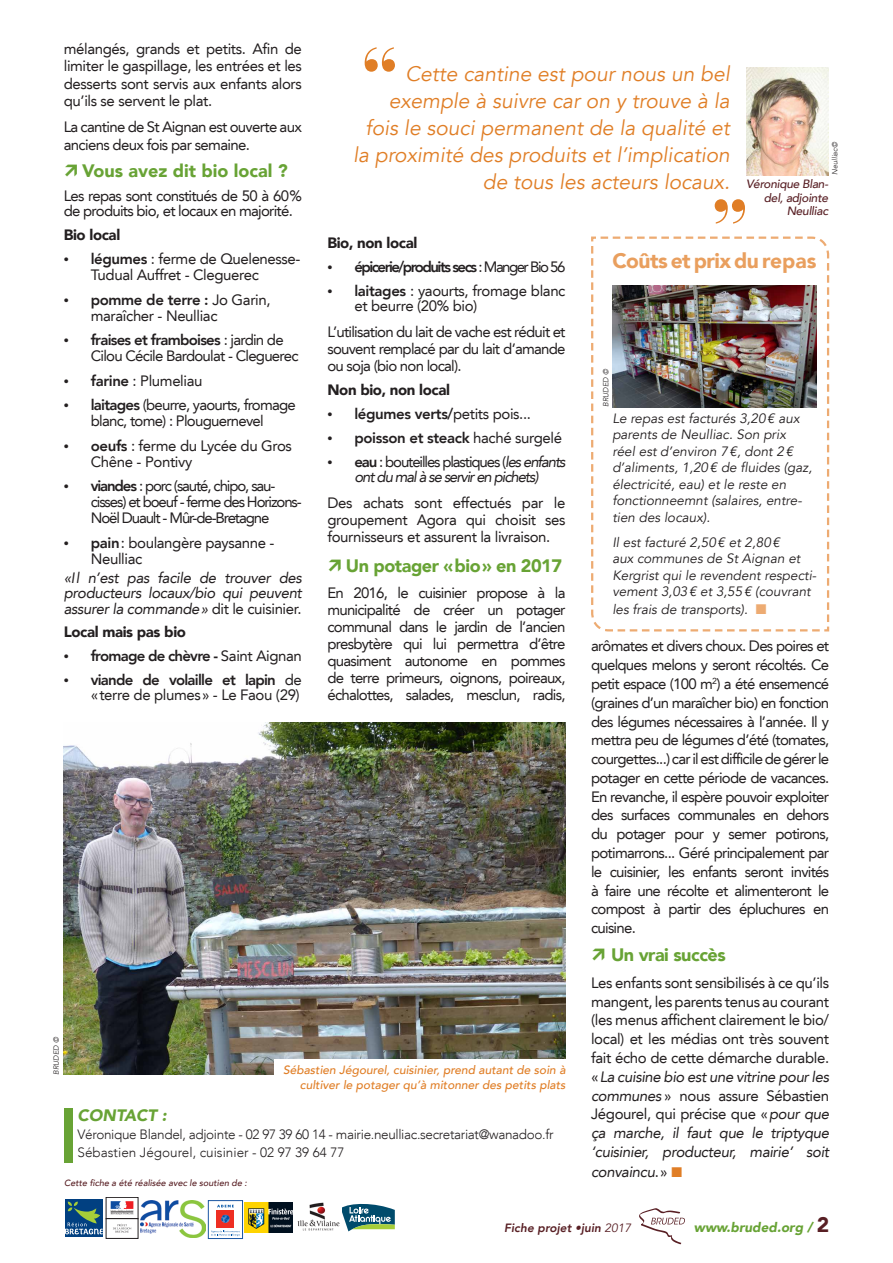
<style>
.page{position:relative;width:893px;height:1263px;background:#fff}
.page>*{position:absolute;margin:0;border:0;box-sizing:border-box;transform-origin:0 0}
.t1{font:italic 21px/27px "Avenir LT";color:#e07e26;text-align:right}
.t2{font:900 21px "Avenir LT";letter-spacing:-.025em;color:#e99f5e}
.t3{font:900 18px "Avenir LT";letter-spacing:-.025em;color:#68a335}
.t4{font:900 18px "Avenir LT";color:#68a335}
.t5{font:italic 900 16.5px "Avenir LT";color:#68a335}
.t6{font:15px/18.8px "Avenir LT";letter-spacing:-.045em;color:#231f20;text-align:justify}
.t7{font:15px/16px "Avenir LT";letter-spacing:-.025em;color:#231f20}
.t8{font:italic 15px/15.3px "Avenir LT";letter-spacing:-.025em;color:#231f20;text-align:justify}
.t9{font:15px/16px "Avenir LT";letter-spacing:-.075em;color:#231f20}
.t10{font:italic 15px/15.5px "Avenir LT";letter-spacing:-.075em;color:#231f20;text-align:center}
.t11{font:800 15px "Avenir LT";letter-spacing:-.025em;color:#231f20}
.t12{font:900 15px "Avenir LT";letter-spacing:-.025em;color:#231f20}
.t13{font:800 15px "Avenir LT";letter-spacing:-.1em;color:#231f20}
.t14{font:800 15px "Avenir LT";letter-spacing:-.05em;color:#231f20}
.t15{font:italic 13.5px/16.5px "Avenir LT";color:#231f20}
.t16{font:300 13.5px "Avenir LT";letter-spacing:-.025em;color:#231f20}
.t17{font:300 13.5px "Avenir LT";color:#231f20}
.t18{font:italic 900 13.5px "Avenir LT";color:#68a335}
.t19{font:italic 500 12px/15px "Avenir LT";color:#e07e26;text-align:right}
.t20{font:italic 500 12px/13.5px "Avenir LT";letter-spacing:-.025em;color:#581f24;text-align:right}
.t21{font:italic 800 12px "Avenir LT";color:#581f24}
.t22{font:italic 500 9px "Avenir LT";color:#581f24}
.t23{font:italic 300 7.5px "Avenir LT";color:#231f20}
.s1{font-family:"Myriad Pro";font-size:18px}
.s2{font-weight:800}
.s3{font-style:normal}
.s4{font-family:"Myriad Pro";font-weight:400;font-size:18px}
.s5{font-weight:400}
.s6{font-family:"Myriad Pro";font-style:normal;font-size:18px}
.s7{font-weight:800;font-style:normal}
.s8{font-style:italic}
.s9{font-style:normal;font-size:21px;color:#581f24}
</style>
<div class="page">
<svg style="left:639px;top:1208px;width:46px;height:36px"></svg>
<div style="left:64px;top:1109px;width:8px;height:54px;background:#68a335"></div>
<svg style="left:365px;top:47px;width:30px;height:25px"></svg>
<svg style="left:715px;top:199px;width:30px;height:25px"></svg>
<img style="left:64px;top:723px;width:502px;height:352px">
<img style="left:746px;top:68px;width:82px;height:107px">
<div style="left:275px;top:1059px;width:302px;height:41px;background:#fff"></div>
<svg style="left:591px;top:236px;width:239px;height:396px"></svg>
<img style="left:612px;top:286px;width:204px;height:121px">
<svg style="left:65px;top:1199px;width:38px;height:37px"></svg>
<svg style="left:65px;top:1201px;width:38px;height:33px"></svg>
<img style="left:245px;top:1202px;width:48px;height:30px">
<div style="left:216px;top:1210px;width:18px;height:18px;background:#ee2e22"></div>
<svg style="left:221px;top:1215px;width:9px;height:8px"></svg>
<svg style="left:217px;top:1205px;width:17px;height:2px"></svg>
<svg style="left:211px;top:1230px;width:29px;height:6px"></svg>
<div style="left:208px;top:1200px;width:35px;height:39px;border:1px solid #1a56a2"></div>
<svg style="left:342px;top:1203px;width:53px;height:28px"></svg>
<img style="left:297px;top:1202px;width:43px;height:29px">
<img style="left:140px;top:1200px;width:65px;height:38px">
<svg style="left:110px;top:1201px;width:24px;height:14px"></svg>
<div style="left:106px;top:1197px;width:32px;height:22px;border:1px solid #231f20"></div>
<div style="left:106px;top:1218px;width:32px;height:20px;border:1px solid #231f20"></div>
<svg style="left:113px;top:1224px;width:18px;height:8px"></svg>
<svg style="left:111px;top:1201px;width:23px;height:13px"></svg>
<svg style="left:756px;top:604px;width:10px;height:10px"></svg>
<p class="t6" style="left:64px;top:40px;width:240px;line-height:17.5px">mélangés, grands et petits. Afin de limiter le gaspillage, les entrées et les desserts sont servis aux enfants alors qu’ils se servent le plat.</p>
<p class="t6" style="left:64px;top:118px;width:240px;line-height:17.5px">La cantine de St Aignan est ouverte aux anciens deux fois par semaine.</p>
<p class="t4" style="left:82px;top:160px;width:207px">Vous avez dit bio local ?</p>
<p class="t6" style="left:64px;top:188px;width:240px;line-height:15.3px">Les repas sont constitués de 50 à 60% de produits bio, et locaux en majorité.</p>
<p class="t12" style="left:64px;top:226px;width:58px">Bio local</p>
<p class="t7" style="left:91px;top:251px;width:211px;text-indent:-27px"><span class="s1">•</span> <span class="s2">légumes</span> : ferme de Quelenesse-<br>Tudual Auffret - Cleguerec</p>
<p class="t7" style="left:91px;top:292px;width:181px;text-indent:-27px"><span class="s1">•</span> <span class="s2">pomme de terre :</span> Jo Garin, maraîcher - Neulliac</p>
<p class="t6" style="left:91px;top:332px;width:209px;line-height:16px;text-indent:-27px"><span class="s1">•</span> <span class="s2">fraises et framboises</span> : jardin de<br>Cilou Cécile Bardoulat - Cleguerec</p>
<p class="t7" style="left:64px;top:373px;width:140px"><span class="s1">•</span> <span class="s2">farine</span> : Plumeliau</p>
<p class="t6" style="left:64px;top:397px;width:234px;line-height:16px;text-align:center"><span class="s1">•</span> <span class="s2">laitages</span> (beurre, yaourts, fromage blanc, tome) : Plouguernevel</p>
<p class="t7" style="left:91px;top:438px;width:203px;text-indent:-27px"><span class="s1">•</span> <span class="s2">oeufs</span> : ferme du Lycée du Gros<br>Chêne - Pontivy</p>
<p class="t9" style="left:91px;top:478px;width:213px;text-indent:-27px"><span class="s1">•</span> <span class="s2">viandes</span> : porc (sauté, chipo, sau&shy;cisses) et boeuf - ferme des Horizons-<br>Noël Duault - Mûr-de-Bretagne</p>
<p class="t7" style="left:91px;top:534px;width:185px;text-indent:-27px"><span class="s1">•</span> <span class="s2">pain</span>: boulangère paysanne -<br>Neulliac</p>
<p class="t8" style="left:64px;top:570px;width:240px">«Il n’est pas facile de trouver des producteurs locaux/bio qui peuvent assurer la commande» <span class="s3">dit le cuisinier.</span></p>
<p class="t12" style="left:64px;top:623px;width:124px">Local mais pas bio</p>
<p class="t14" style="left:64px;top:647px;width:240px"><span class="s4">•</span> fromage de chèvre - <span class="s5">Saint Aignan</span></p>
<p class="t7" style="left:64px;top:672px;width:240px;line-height:15.3px;text-align:right"><span class="s1">•</span> <span class="s2">viande de volaille et lapin</span> de «terre de plumes» - Le Faou (29)</p>
<p class="t1" style="left:353px;top:60px;width:378px">Cette cantine est pour nous un bel exemple à suivre car on y trouve à la fois le souci permanent de la qualité et la proximité des produits et l’implication de tous les acteurs locaux.</p>
<p class="t23" style="left:831px;top:175px;width:35px;rotate:-90deg">Neulliac©</p>
<p class="t20" style="left:746px;top:177px;width:84px">Véronique Blan&shy;del, adjointe<br>Neulliac</p>
<p class="t12" style="left:327px;top:234px;width:91px">Bio, non local</p>
<p class="t13" style="left:327px;top:258px;width:239px"><span class="s4">•</span> épicerie/produits secs <span class="s5">: Manger Bio 56</span></p>
<p class="t7" style="left:354px;top:283px;width:213px;line-height:15.5px;text-indent:-27px"><span class="s1">•</span> <span class="s2">laitages</span> : yaourts, fromage blanc et beurre (20% bio)</p>
<p class="t6" style="left:327px;top:323px;width:240px;line-height:17px">L’utilisation du lait de vache est réduit et souvent remplacé par du lait d’amande ou soja (bio non local).</p>
<p class="t12" style="left:327px;top:381px;width:124px">Non bio, non local</p>
<p class="t11" style="left:327px;top:405px;width:205px"><span class="s4">•</span> légumes verts/<span class="s5">petits pois...</span></p>
<p class="t11" style="left:327px;top:429px;width:236px"><span class="s4">•</span> poisson et steack <span class="s5">haché surgelé</span></p>
<p class="t10" style="left:327px;top:454px;width:240px"><span class="s6">•</span> <span class="s7">eau</span> <span class="s3">: bouteilles plastiques (</span>les enfants ont du mal à se servir en pichets)</p>
<p class="t6" style="left:327px;top:494px;width:240px;line-height:17px">Des achats sont effectués par le groupement Agora qui choisit ses fournisseurs et assurent la livraison.</p>
<p class="t3" style="left:346px;top:555px;width:218px">Un potager «bio» en 2017</p>
<p class="t6" style="left:327px;top:584px;width:240px;line-height:17px">En 2016, le cuisinier propose à la municipalité de créer un potager communal dans le jardin de l’ancien presbytère qui lui permettra d’être quasiment autonome en pommes de terre primeurs, oignons, poireaux, échalottes, salades, mesclun, radis,</p>
<p class="t2" style="left:612px;top:248px;width:206px">Coûts et prix du repas</p>
<p class="t23" style="left:601px;top:407px;width:40px;rotate:-90deg">BRUDED ©</p>
<p class="t15" style="left:612px;top:410px;width:201px">Le repas est facturés 3,20€ aux parents de Neulliac. Son prix<br>réel est d’environ 7€, dont 2€ d’aliments, 1,20€ de fluides (gaz, électricité, eau) et le reste en fonctionneemnt (salaires, entre&shy;tien des locaux).</p>
<p class="t15" style="left:612px;top:534px;width:206px">Il est facturé 2,50€ et 2,80€<br>aux communes de St Aignan et<br>Kergrist qui le revendent respecti&shy;vement 3,03€ et 3,55€ (couvrant</p>
<p class="t15" style="left:612px;top:602px;width:137px">les frais de transports).</p>
<p class="t6" style="left:591px;top:637px;width:240px">arômates et divers choux. Des poires et quelques melons y seront récoltés. Ce petit espace (100 m<sup>2</sup>) a été ensemencé (graines d’un maraîcher bio) en fonction des légumes nécessaires à l’année. Il y mettra peu de légumes d’été (tomates, courgettes...) car il est difficile de gérer le potager en cette période de vacances.<br>En revanche, il espère pouvoir exploiter des surfaces communales en dehors du potager pour y semer potirons, potimarrons... Géré principalement par le cuisinier, les enfants seront invités à faire une récolte et alimenteront le compost à partir des épluchures en cuisine.</p>
<p class="t3" style="left:611px;top:943px;width:116px">Un vrai succès</p>
<p class="t6" style="left:591px;top:973px;width:240px">Les enfants sont sensibilisés à ce qu’ils mangent, les parents tenus au courant (les menus affichent clairement le bio/ local) et les médias ont très souvent fait écho de cette démarche durable. «<span class="s8">La cuisine bio est une vitrine pour les communes</span> » nous assure Sébastien Jégourel, qui précise que «<span class="s8">pour que ça marche, il faut que le triptyque ‘cuisinier, producteur, mairie’ soit</span></p>
<p class="t8" style="left:591px;top:1164px;width:78px">convaincu<span class="s3">.»</span></p>
<p class="t23" style="left:52px;top:1075px;width:40px;rotate:-90deg">BRUDED ©</p>
<p class="t19" style="left:283px;top:1063px;width:284px">Sébastien Jégourel, cuisinier, prend autant de soin à cultiver le potager qu’à mitonner des petits plats</p>
<p class="t5" style="left:78px;top:1105px;width:91px">CONTACT :</p>
<p class="t16" style="left:78px;top:1126px;width:477px">Véronique Blandel, adjointe - 02 97 39 60 14 - mairie.neulliac.secretariat@wanadoo.fr</p>
<p class="t17" style="left:78px;top:1144px;width:268px">Sébastien Jégourel, cuisinier - 02 97 39 64 77</p>
<p class="t22" style="left:64px;top:1178px;width:184px">Cette fiche a été réalisée avec le soutien de :</p>
<p class="t21" style="left:504px;top:1220px;width:128px">Fiche projet •juin <span class="s5">2017</span></p>
<p class="t18" style="left:694px;top:1219px;width:137px">www.bruded.org / <span class="s9">2</span></p>
</div>
